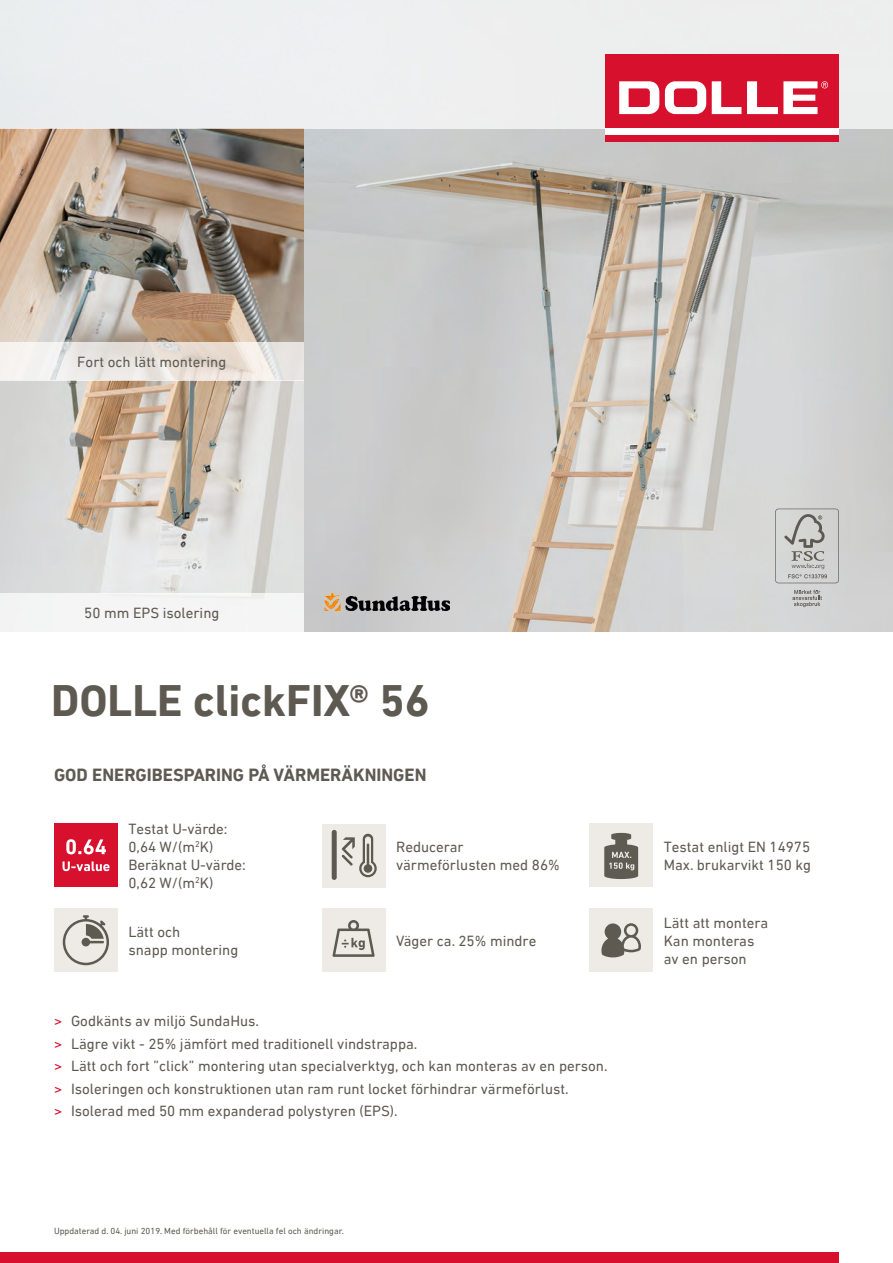
<style>
.page{position:relative;width:893px;height:1263px;background:#fff}
.page>*{position:absolute;margin:0;border:0;box-sizing:border-box;transform-origin:0 0}
.t1{font:700 45px "DIN Next LT Pro";color:#5e5a52}
.t2{font:700 18px "DIN Next LT Pro";color:#5e5a52}
.t3{font:15px/18px "DIN Next LT Pro";color:#5e5a52}
.t4{font:9px "DIN Next LT Pro";color:#5e5a52}
.s1{color:#d7102d}
</style>
<div class="page">
<img style="left:304px;top:128px;width:589px;height:503px">
<img style="left:0;top:128px;width:304px;height:465px">
<svg style="left:0;top:343px;width:304px;height:38px"></svg>
<div style="left:0;top:593px;width:304px;height:38px;background:#f4f5f4"></div>
<div style="left:54px;top:823px;width:64px;height:64px;background:#d7102d"></div>
<svg style="left:66px;top:839px;width:40px;height:15px"></svg>
<svg style="left:63px;top:861px;width:47px;height:10px"></svg>
<div style="left:0;top:0;width:893px;height:128px;background:#edeeef"></div>
<div style="left:589px;top:823px;width:64px;height:64px;background:#eeeae6"></div>
<svg style="left:604px;top:833px;width:34px;height:46px"></svg>
<div style="left:54px;top:908px;width:64px;height:64px;background:#eeeae6"></div>
<svg style="left:63px;top:915px;width:46px;height:50px"></svg>
<div style="left:589px;top:908px;width:64px;height:64px;background:#eeeae6"></div>
<svg style="left:601px;top:923px;width:40px;height:34px"></svg>
<div style="left:322px;top:908px;width:63px;height:64px;background:#eeeae6"></div>
<svg style="left:332px;top:920px;width:43px;height:37px"></svg>
<svg style="left:775px;top:509px;width:64px;height:74px;background:#c3c3c1"></svg>
<svg style="left:792px;top:590px;width:30px;height:17px"></svg>
<img style="left:325px;top:593px;width:124px;height:17px">
<div style="left:322px;top:824px;width:63px;height:63px;background:#eeeae6"></div>
<div style="left:332px;top:830px;width:5px;height:50px;background:#5e5a52;border-radius:3px"></div>
<svg style="left:342px;top:834px;width:35px;height:43px"></svg>
<div style="left:605px;top:54px;width:234px;height:87px;background:#d7102d"></div>
<div style="left:605px;top:128px;width:234px;height:6px;background:#fff"></div>
<svg style="left:619px;top:81px;width:209px;height:33px"></svg>
<div style="left:0;top:1252px;width:839px;height:11px;background:#d7102d"></div>
<p class="t3" style="left:77px;top:353px;width:151px">Fort och lätt montering</p>
<p class="t3" style="left:84px;top:604px;width:137px">50 mm EPS isolering</p>
<h1 class="t1" style="left:51px;top:675px;width:380px">DOLLE clickFIX® 56</h1>
<p class="t2" style="left:54px;top:764px;width:374px">GOD ENERGIBESPARING PÅ VÄRMERÄKNINGEN</p>
<p class="t3" style="left:128px;top:820px;width:119px">Testat U-värde:<br>0,64 W/(m<sup>2</sup>K)<br>Beräknat U-värde:<br>0,62 W/(m<sup>2</sup>K)</p>
<p class="t3" style="left:128px;top:923px;width:111px">Lätt och<br>snapp montering</p>
<p class="t3" style="left:396px;top:838px;width:165px">Reducerar värmeförlusten med 86%</p>
<p class="t3" style="left:396px;top:932px;width:142px">Väger ca. 25% mindre</p>
<p class="t3" style="left:54px;top:1009px;width:555px;line-height:22.5px"><span class="s1">&gt;</span> Godkänts av miljö SundaHus.<br><span class="s1">&gt;</span> Lägre vikt - 25% jämfört med traditionell vindstrappa.<br><span class="s1">&gt;</span> Lätt och fort ”click” montering utan specialverktyg, och kan monteras av en person. <span class="s1">&gt;</span> Isoleringen och konstruktionen utan ram runt locket förhindrar värmeförlust.<br><span class="s1">&gt;</span> Isolerad med 50 mm expanderad polystyren (EPS).</p>
<p class="t4" style="left:54px;top:1226px;width:291px">Uppdaterad d. 04. juni 2019. Med förbehåll för eventuella fel och ändringar.</p>
<p class="t3" style="left:664px;top:838px;width:149px">Testat enligt EN 14975<br>Max. brukarvikt 150 kg</p>
<p class="t3" style="left:664px;top:914px;width:106px">Lätt att montera<br>Kan monteras av en person</p>
</div>
